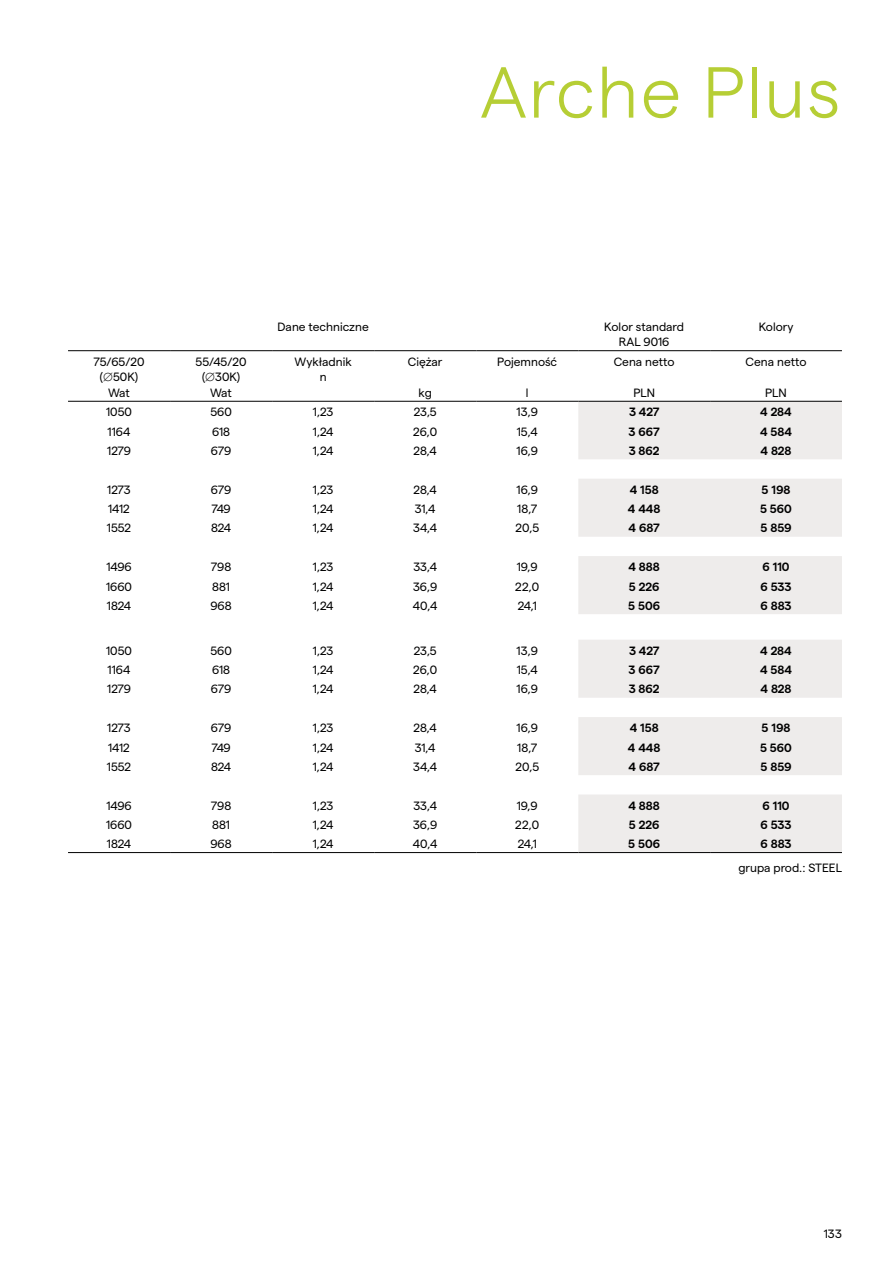
<style>
.page{position:relative;width:893px;height:1263px;background:#fff}
.page>*{position:absolute;margin:0;border:0;box-sizing:border-box;transform-origin:0 0}
.t1{font:300 72px "Matter";letter-spacing:.03em;color:#b6ce35}
.t2{font:12px/15.6px "Matter";color:#000;text-align:center}
.t3{font:600 12px "Matter";color:#000}
</style>
<div class="page">
<div style="left:578px;top:402px;width:264px;height:57px;background:#eeeceb"></div>
<svg style="left:578px;top:479px;width:264px;height:373px;fill:#eeeceb"></svg>
<hr style="left:68px;top:852px;width:102px;height:1px;background:#000">
<hr style="left:170px;top:852px;width:102px;height:1px;background:#000">
<hr style="left:272px;top:852px;width:102px;height:1px;background:#000">
<hr style="left:374px;top:852px;width:102px;height:1px;background:#000">
<hr style="left:476px;top:852px;width:102px;height:1px;background:#000">
<hr style="left:578px;top:852px;width:132px;height:1px;background:#000">
<hr style="left:710px;top:852px;width:132px;height:1px;background:#000">
<hr style="left:68px;top:401px;width:102px;height:1px;background:#000">
<hr style="left:170px;top:401px;width:102px;height:1px;background:#000">
<hr style="left:272px;top:401px;width:102px;height:1px;background:#000">
<hr style="left:374px;top:401px;width:102px;height:1px;background:#000">
<hr style="left:476px;top:401px;width:102px;height:1px;background:#000">
<hr style="left:578px;top:401px;width:132px;height:1px;background:#000">
<hr style="left:710px;top:401px;width:132px;height:1px;background:#000">
<hr style="left:68px;top:350px;width:102px;height:1px;background:#000">
<hr style="left:170px;top:350px;width:102px;height:1px;background:#000">
<hr style="left:272px;top:350px;width:102px;height:1px;background:#000">
<hr style="left:374px;top:350px;width:102px;height:1px;background:#000">
<hr style="left:476px;top:350px;width:102px;height:1px;background:#000">
<hr style="left:578px;top:350px;width:132px;height:1px;background:#000">
<hr style="left:710px;top:350px;width:132px;height:1px;background:#000">
<h1 class="t1" style="left:480px;top:40px;width:362px">Arche Plus</h1>
<p class="t2" style="left:278px;top:318px;width:93px">Dane techniczne</p>
<p class="t2" style="left:604px;top:318px;width:81px">Kolor standard<br>RAL 9016</p>
<p class="t2" style="left:759px;top:318px;width:36px">Kolory</p>
<p class="t2" style="left:94px;top:353px;width:52px">75/65/20 (∅50K)<br>Wat</p>
<p class="t2" style="left:196px;top:353px;width:53px">55/45/20 (∅30K)<br>Wat</p>
<p class="t2" style="left:295px;top:353px;width:59px">Wykładnik n</p>
<p class="t2" style="left:408px;top:353px;width:36px">Ciężar</p>
<p class="t2" style="left:419px;top:384px;width:15px">kg</p>
<p class="t2" style="left:497px;top:353px;width:61px">Pojemność</p>
<p class="t2" style="left:526px;top:384px;width:4px">l</p>
<p class="t2" style="left:614px;top:353px;width:62px">Cena netto</p>
<p class="t2" style="left:633px;top:384px;width:23px">PLN</p>
<p class="t2" style="left:745px;top:353px;width:62px">Cena netto</p>
<p class="t2" style="left:765px;top:384px;width:23px">PLN</p>
<p class="t2" style="left:106px;top:403px;width:27px">1050</p>
<p class="t2" style="left:210px;top:403px;width:23px">560</p>
<p class="t2" style="left:313px;top:403px;width:22px">1,23</p>
<p class="t2" style="left:414px;top:403px;width:25px">23,5</p>
<p class="t2" style="left:517px;top:403px;width:23px">13,9</p>
<p class="t3" style="left:629px;top:403px;width:32px">3 427</p>
<p class="t3" style="left:760px;top:403px;width:33px">4 284</p>
<p class="t2" style="left:108px;top:423px;width:24px">1164</p>
<p class="t2" style="left:212px;top:423px;width:20px">618</p>
<p class="t2" style="left:313px;top:423px;width:22px">1,24</p>
<p class="t2" style="left:413px;top:423px;width:26px">26,0</p>
<p class="t2" style="left:517px;top:423px;width:22px">15,4</p>
<p class="t3" style="left:629px;top:423px;width:33px">3 667</p>
<p class="t3" style="left:760px;top:423px;width:33px">4 584</p>
<p class="t2" style="left:107px;top:442px;width:25px">1279</p>
<p class="t2" style="left:211px;top:442px;width:22px">679</p>
<p class="t2" style="left:313px;top:442px;width:22px">1,24</p>
<p class="t2" style="left:414px;top:442px;width:25px">28,4</p>
<p class="t2" style="left:516px;top:442px;width:23px">16,9</p>
<p class="t3" style="left:629px;top:442px;width:33px">3 862</p>
<p class="t3" style="left:761px;top:442px;width:32px">4 828</p>
<p class="t2" style="left:107px;top:481px;width:25px">1273</p>
<p class="t2" style="left:211px;top:481px;width:22px">679</p>
<p class="t2" style="left:313px;top:481px;width:22px">1,23</p>
<p class="t2" style="left:414px;top:481px;width:25px">28,4</p>
<p class="t2" style="left:516px;top:481px;width:23px">16,9</p>
<p class="t3" style="left:630px;top:481px;width:30px">4 158</p>
<p class="t3" style="left:762px;top:481px;width:30px">5 198</p>
<p class="t2" style="left:108px;top:500px;width:23px">1412</p>
<p class="t2" style="left:211px;top:500px;width:21px">749</p>
<p class="t2" style="left:313px;top:500px;width:22px">1,24</p>
<p class="t2" style="left:415px;top:500px;width:22px">31,4</p>
<p class="t2" style="left:517px;top:500px;width:22px">18,7</p>
<p class="t3" style="left:628px;top:500px;width:34px">4 448</p>
<p class="t3" style="left:760px;top:500px;width:33px">5 560</p>
<p class="t2" style="left:107px;top:519px;width:26px">1552</p>
<p class="t2" style="left:211px;top:519px;width:22px">824</p>
<p class="t2" style="left:313px;top:519px;width:22px">1,24</p>
<p class="t2" style="left:413px;top:519px;width:25px">34,4</p>
<p class="t2" style="left:515px;top:519px;width:25px">20,5</p>
<p class="t3" style="left:629px;top:519px;width:33px">4 687</p>
<p class="t3" style="left:760px;top:519px;width:32px">5 859</p>
<p class="t2" style="left:106px;top:558px;width:27px">1496</p>
<p class="t2" style="left:211px;top:558px;width:22px">798</p>
<p class="t2" style="left:313px;top:558px;width:22px">1,23</p>
<p class="t2" style="left:413px;top:558px;width:25px">33,4</p>
<p class="t2" style="left:517px;top:558px;width:23px">19,9</p>
<p class="t3" style="left:628px;top:558px;width:33px">4 888</p>
<p class="t3" style="left:762px;top:558px;width:29px">6 110</p>
<p class="t2" style="left:106px;top:577px;width:27px">1660</p>
<p class="t2" style="left:212px;top:577px;width:19px">881</p>
<p class="t2" style="left:313px;top:577px;width:22px">1,24</p>
<p class="t2" style="left:413px;top:577px;width:26px">36,9</p>
<p class="t2" style="left:515px;top:577px;width:25px">22,0</p>
<p class="t3" style="left:629px;top:577px;width:32px">5 226</p>
<p class="t3" style="left:760px;top:577px;width:33px">6 533</p>
<p class="t2" style="left:107px;top:597px;width:26px">1824</p>
<p class="t2" style="left:210px;top:597px;width:23px">968</p>
<p class="t2" style="left:313px;top:597px;width:22px">1,24</p>
<p class="t2" style="left:413px;top:597px;width:26px">40,4</p>
<p class="t2" style="left:518px;top:597px;width:21px">24,1</p>
<p class="t3" style="left:628px;top:597px;width:33px">5 506</p>
<p class="t3" style="left:760px;top:597px;width:33px">6 883</p>
<p class="t2" style="left:106px;top:642px;width:27px">1050</p>
<p class="t2" style="left:210px;top:642px;width:23px">560</p>
<p class="t2" style="left:313px;top:642px;width:22px">1,23</p>
<p class="t2" style="left:414px;top:642px;width:25px">23,5</p>
<p class="t2" style="left:517px;top:642px;width:23px">13,9</p>
<p class="t3" style="left:629px;top:642px;width:32px">3 427</p>
<p class="t3" style="left:760px;top:642px;width:33px">4 284</p>
<p class="t2" style="left:108px;top:661px;width:24px">1164</p>
<p class="t2" style="left:212px;top:661px;width:20px">618</p>
<p class="t2" style="left:313px;top:661px;width:22px">1,24</p>
<p class="t2" style="left:413px;top:661px;width:26px">26,0</p>
<p class="t2" style="left:517px;top:661px;width:22px">15,4</p>
<p class="t3" style="left:629px;top:661px;width:33px">3 667</p>
<p class="t3" style="left:760px;top:661px;width:33px">4 584</p>
<p class="t2" style="left:107px;top:680px;width:25px">1279</p>
<p class="t2" style="left:211px;top:680px;width:22px">679</p>
<p class="t2" style="left:313px;top:680px;width:22px">1,24</p>
<p class="t2" style="left:414px;top:680px;width:25px">28,4</p>
<p class="t2" style="left:516px;top:680px;width:23px">16,9</p>
<p class="t3" style="left:629px;top:680px;width:33px">3 862</p>
<p class="t3" style="left:761px;top:680px;width:32px">4 828</p>
<p class="t2" style="left:107px;top:719px;width:25px">1273</p>
<p class="t2" style="left:211px;top:719px;width:22px">679</p>
<p class="t2" style="left:313px;top:719px;width:22px">1,23</p>
<p class="t2" style="left:414px;top:719px;width:25px">28,4</p>
<p class="t2" style="left:516px;top:719px;width:23px">16,9</p>
<p class="t3" style="left:630px;top:719px;width:30px">4 158</p>
<p class="t3" style="left:762px;top:719px;width:30px">5 198</p>
<p class="t2" style="left:108px;top:738px;width:23px">1412</p>
<p class="t2" style="left:211px;top:738px;width:21px">749</p>
<p class="t2" style="left:313px;top:738px;width:22px">1,24</p>
<p class="t2" style="left:415px;top:738px;width:22px">31,4</p>
<p class="t2" style="left:517px;top:738px;width:22px">18,7</p>
<p class="t3" style="left:628px;top:738px;width:34px">4 448</p>
<p class="t3" style="left:760px;top:738px;width:33px">5 560</p>
<p class="t2" style="left:107px;top:758px;width:26px">1552</p>
<p class="t2" style="left:211px;top:758px;width:22px">824</p>
<p class="t2" style="left:313px;top:758px;width:22px">1,24</p>
<p class="t2" style="left:413px;top:758px;width:25px">34,4</p>
<p class="t2" style="left:515px;top:758px;width:25px">20,5</p>
<p class="t3" style="left:629px;top:758px;width:33px">4 687</p>
<p class="t3" style="left:760px;top:758px;width:32px">5 859</p>
<p class="t2" style="left:106px;top:796px;width:27px">1496</p>
<p class="t2" style="left:211px;top:796px;width:22px">798</p>
<p class="t2" style="left:313px;top:796px;width:22px">1,23</p>
<p class="t2" style="left:413px;top:796px;width:25px">33,4</p>
<p class="t2" style="left:517px;top:796px;width:23px">19,9</p>
<p class="t3" style="left:628px;top:796px;width:33px">4 888</p>
<p class="t3" style="left:762px;top:796px;width:29px">6 110</p>
<p class="t2" style="left:106px;top:816px;width:27px">1660</p>
<p class="t2" style="left:212px;top:816px;width:19px">881</p>
<p class="t2" style="left:313px;top:816px;width:22px">1,24</p>
<p class="t2" style="left:413px;top:816px;width:26px">36,9</p>
<p class="t2" style="left:515px;top:816px;width:25px">22,0</p>
<p class="t3" style="left:629px;top:816px;width:32px">5 226</p>
<p class="t3" style="left:760px;top:816px;width:33px">6 533</p>
<p class="t2" style="left:107px;top:835px;width:26px">1824</p>
<p class="t2" style="left:210px;top:835px;width:23px">968</p>
<p class="t2" style="left:313px;top:835px;width:22px">1,24</p>
<p class="t2" style="left:413px;top:835px;width:26px">40,4</p>
<p class="t2" style="left:518px;top:835px;width:21px">24,1</p>
<p class="t3" style="left:628px;top:835px;width:33px">5 506</p>
<p class="t3" style="left:760px;top:835px;width:33px">6 883</p>
<p class="t2" style="left:738px;top:859px;width:105px">grupa prod.: STEEL</p>
<p class="t2" style="left:824px;top:1225px;width:20px">133</p>
</div>
